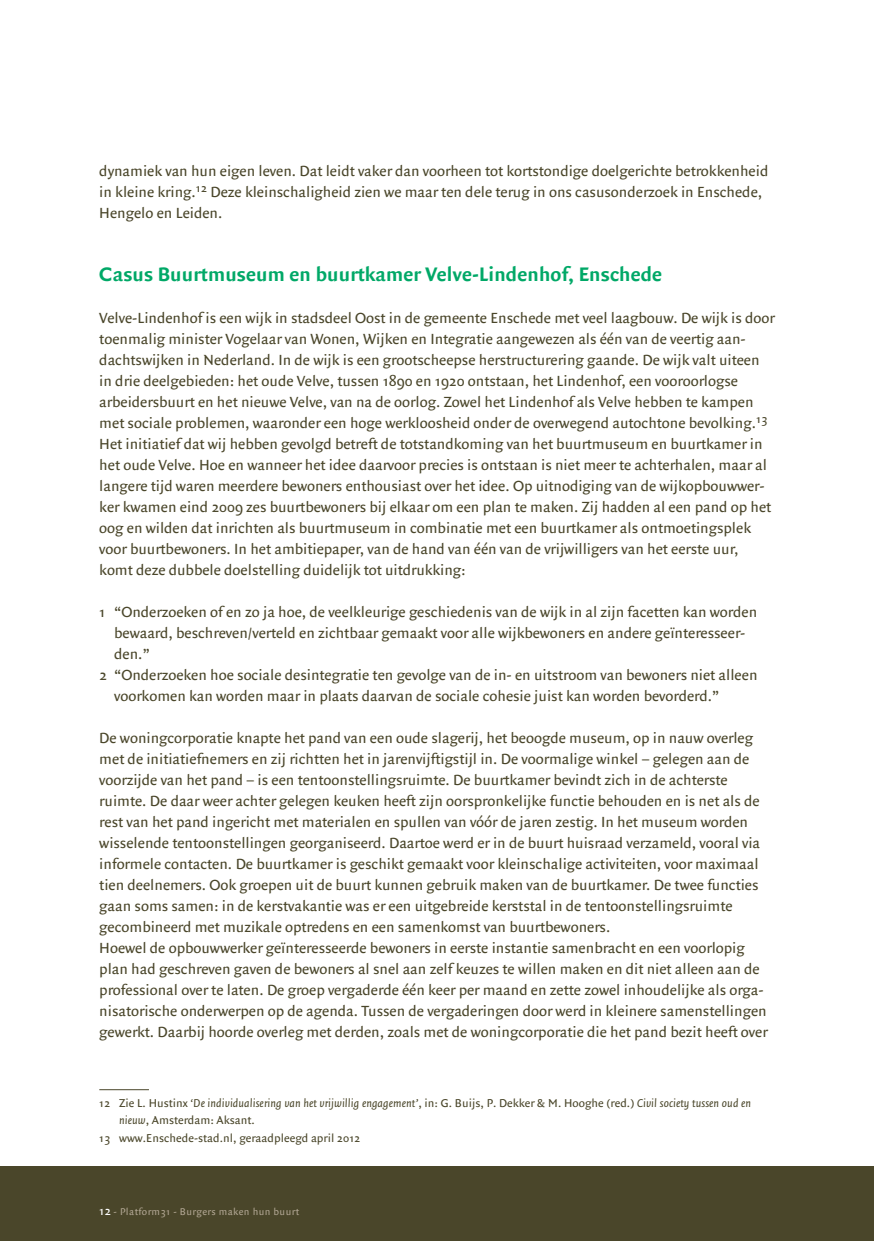
<style>
.page{position:relative;width:874px;height:1241px;background:#fff}
.page>*{position:absolute;margin:0;border:0;box-sizing:border-box;transform-origin:0 0}
.t1{font:700 21px "Quadraat Sans";letter-spacing:.01em;color:#00a867}
.t2{font:15.75px/21px "Quadraat Sans";color:#4a462a}
.t3{font:italic 12.25px "Quadraat Sans";letter-spacing:.005em;color:#4a462a}
.t4{font:12.25px "Quadraat Sans";letter-spacing:.005em;color:#4a462a}
.t5{font:10.5px "Quadraat Sans";letter-spacing:.04em;color:#b1a693}
.s1{font-style:normal}
.s2{font-style:italic}
.s3{font-size:13.12px;color:#fff}
</style>
<div class="page">
<div style="left:0;top:1166px;width:873px;height:74px;background:#4a462a"></div>
<hr style="left:873px;top:1166px;width:1px;height:74px;background:#4a462a">
<hr style="left:99px;top:1089px;width:50px;height:1px;background:#4a462a">
<p class="t2" style="left:99px;top:160px;width:670px">dynamiek van hun eigen leven. Dat leidt vaker dan voorheen tot kortstondige doelgerichte betrokkenheid in kleine kring.<sup>12</sup> Deze kleinschaligheid zien we maar ten dele terug in ons casusonderzoek in Enschede,<br>Hengelo en Leiden.</p>
<h1 class="t1" style="left:99px;top:262px;width:564px">Casus Buurtmuseum en buurtkamer Velve-Lindenhof, Enschede</h1>
<p class="t2" style="left:99px;top:307px;width:676px">Velve-Lindenhof is een wijk in stadsdeel Oost in de gemeente Enschede met veel laagbouw. De wijk is door toenmalig minister Vogelaar van Wonen, Wijken en Integratie aangewezen als één van de veertig aan&shy;dachtswijken in Nederland. In de wijk is een grootscheepse herstructurering gaande. De wijk valt uiteen in drie deelgebieden: het oude Velve, tussen 1890 en 1920 ontstaan, het Lindenhof, een vooroorlogse arbeidersbuurt en het nieuwe Velve, van na de oorlog. Zowel het Lindenhof als Velve hebben te kampen met sociale problemen, waaronder een hoge werkloosheid onder de overwegend autochtone bevolking.<sup>13<br></sup>Het initiatief dat wij hebben gevolgd betreft de totstandkoming van het buurtmuseum en buurtkamer in het oude Velve. Hoe en wanneer het idee daarvoor precies is ontstaan is niet meer te achterhalen, maar al langere tijd waren meerdere bewoners enthousiast over het idee. Op uitnodiging van de wijkopbouwwer&shy;ker kwamen eind 2009 zes buurtbewoners bij elkaar om een plan te maken. Zij hadden al een pand op het oog en wilden dat inrichten als buurtmuseum in combinatie met een buurtkamer als ontmoetingsplek voor buurtbewoners. In het ambitiepaper, van de hand van één van de vrijwilligers van het eerste uur, komt deze dubbele doelstelling duidelijk tot uitdrukking:</p>
<p class="t2" style="left:99px;top:601px;width:659px">1 “Onderzoeken of en zo ja hoe, de veelkleurige geschiedenis van de wijk in al zijn facetten kan worden</p>
<p class="t2" style="left:114px;top:622px;width:632px">bewaard, beschreven/verteld en zichtbaar gemaakt voor alle wijkbewoners en andere geïnteresseer-</p>
<p class="t2" style="left:114px;top:643px;width:37px">den.”</p>
<p class="t2" style="left:99px;top:664px;width:659px">2 “Onderzoeken hoe sociale desintegratie ten gevolge van de in- en uitstroom van bewoners niet alleen</p>
<p class="t2" style="left:114px;top:685px;width:606px">voorkomen kan worden maar in plaats daarvan de sociale cohesie juist kan worden bevorderd.”</p>
<p class="t2" style="left:99px;top:727px;width:669px">De woningcorporatie knapte het pand van een oude slagerij, het beoogde museum, op in nauw overleg met de initiatiefnemers en zij richtten het in jarenvijftigstijl in. De voormalige winkel – gelegen aan de voorzijde van het pand – is een tentoonstellingsruimte. De buurtkamer bevindt zich in de achterste ruimte. De daar weer achter gelegen keuken heeft zijn oorspronkelijke functie behouden en is net als de rest van het pand ingericht met materialen en spullen van vóór de jaren zestig. In het museum worden wisselende tentoonstellingen georganiseerd. Daartoe werd er in de buurt huisraad verzameld, vooral via informele contacten. De buurtkamer is geschikt gemaakt voor kleinschalige activiteiten, voor maximaal tien deelnemers. Ook groepen uit de buurt kunnen gebruik maken van de buurtkamer. De twee functies gaan soms samen: in de kerstvakantie was er een uitgebreide kerststal in de tentoonstellingsruimte gecombineerd met muzikale optredens en een samenkomst van buurtbewoners.<br>Hoewel de opbouwwerker geïnteresseerde bewoners in eerste instantie samenbracht en een voorlopig plan had geschreven gaven de bewoners al snel aan zelf keuzes te willen maken en dit niet alleen aan de professional over te laten. De groep vergaderde één keer per maand en zette zowel inhoudelijke als orga&shy;nisatorische onderwerpen op de agenda. Tussen de vergaderingen door werd in kleinere samenstellingen gewerkt. Daarbij hoorde overleg met derden, zoals met de woningcorporatie die het pand bezit heeft over</p>
<p class="t3" style="left:99px;top:1096px;width:653px"><span class="s1">12 Zie L. Hustinx</span> ‘De individualisering van het vrijwillig engagement’<span class="s1">, in: G. Buijs, P. Dekker &amp; M. Hooghe (red.)</span> Civil society tussen oud en</p>
<p class="t4" style="left:119px;top:1113px;width:137px"><span class="s2">nieuw</span>, Amsterdam: Aksant.</p>
<p class="t4" style="left:99px;top:1130px;width:262px">13 www.Enschede-stad.nl, geraadpleegd april 2012</p>
<p class="t5" style="left:99px;top:1205px;width:201px"><span class="s3">12</span> - Platform31 - Burgers maken hun buurt</p>
</div>
